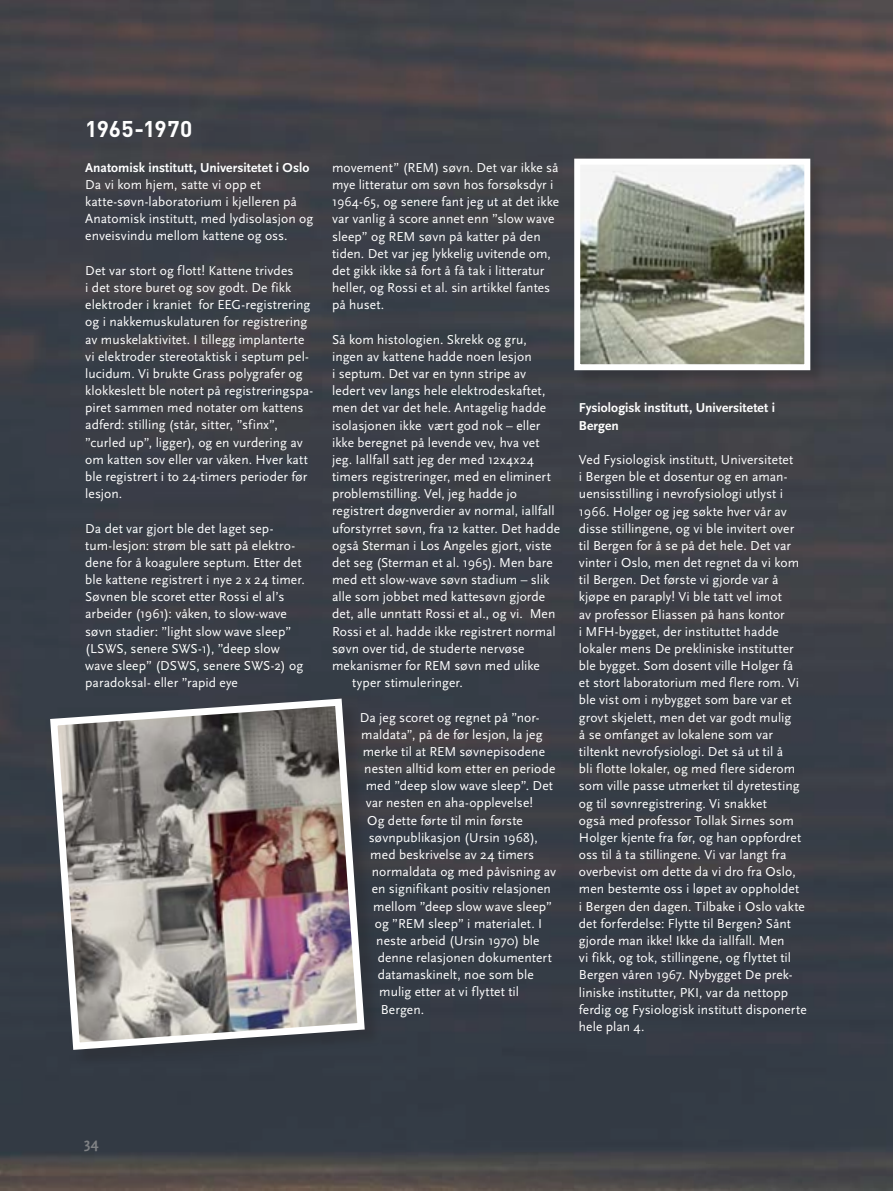
<style>
.page{position:relative;width:893px;height:1191px;background:#fff}
.page>*{position:absolute;margin:0;border:0;box-sizing:border-box;transform-origin:0 0}
.t1{font:700 22.5px "DIN Pro";letter-spacing:.01em;color:#fff}
.t2{font:700 15px "Scala Sans";color:#808285}
.t3{font:13.5px/17.1px "Scala Sans";letter-spacing:.005em;color:#fff}
.t4{font:700 13.5px/17.1px "Scala Sans";color:#fff}
</style>
<div class="page">
<img style="left:0;top:0;width:893px;height:1190px">
<div style="left:52px;top:701px;width:329px;height:365px;background:#333a44"></div>
<img style="left:46px;top:695px;width:322px;height:358px">
<div style="left:576px;top:160px;width:249px;height:225px;background:#231f20;opacity:.25"></div>
<img style="left:581px;top:166px;width:222px;height:197px">
<div style="left:574px;top:159px;width:236px;height:211px;border:6px solid #fff"></div>
<h1 class="t1" style="left:85px;top:114px;width:109px">1965-1970</h1>
<p class="t4" style="left:85px;top:159px;width:226px">Anatomisk institutt, Universitetet i Oslo</p>
<p class="t3" style="left:85px;top:176px;width:229px">Da vi kom hjem, satte vi opp et katte-søvn-laboratorium i kjelleren på Anatomisk institutt, med lydisolasjon og enveisvindu mellom kattene og oss.</p>
<p class="t3" style="left:85px;top:262px;width:230px">Det var stort og flott! Kattene trivdes<br>i det store buret og sov godt. De fikk elektroder i kraniet for EEG-registrering og i nakkemuskulaturen for registrering av muskelaktivitet. I tillegg implanterte vi elektroder stereotaktisk i septum pel&shy;lucidum. Vi brukte Grass polygrafer og klokkeslett ble notert på registreringspa&shy;piret sammen med notater om kattens adferd: stilling (står, sitter, ”sfinx”, ”curled up”, ligger), og en vurdering av om katten sov eller var våken. Hver katt ble registrert i to 24-timers perioder før lesjon.</p>
<p class="t3" style="left:85px;top:520px;width:221px">Da det var gjort ble det laget sep&shy;tum-lesjon: strøm ble satt på elektro&shy;dene for å koagulere septum. Etter det ble kattene registrert i nye 2 x 24 timer.<br>Søvnen ble scoret etter Rossi el al’s arbeider (1961): våken, to slow-wave søvn stadier: ”light slow wave sleep” (LSWS, senere SWS-1), ”deep slow wave sleep” (DSWS, senere SWS-2) og paradoksal- eller ”rapid eye</p>
<p class="t3" style="left:332px;top:159px;width:229px">movement” (REM) søvn. Det var ikke så mye litteratur om søvn hos forsøksdyr i 1964-65, og senere fant jeg ut at det ikke var vanlig å score annet enn ”slow wave sleep” og REM søvn på katter på den tiden. Det var jeg lykkelig uvitende om, det gikk ikke så fort å få tak i litteratur heller, og Rossi et al. sin artikkel fantes på huset.</p>
<p class="t3" style="left:332px;top:331px;width:196px">Så kom histologien. Skrekk og gru,</p>
<p class="t3" style="left:332px;top:348px;width:201px">ingen av kattene hadde noen lesjon</p>
<p class="t3" style="left:332px;top:365px;width:196px">i septum. Det var en tynn stripe av</p>
<p class="t3" style="left:332px;top:382px;width:215px">ledert vev langs hele elektrodeskaftet,</p>
<p class="t3" style="left:332px;top:400px;width:216px">men det var det hele. Antagelig hadde</p>
<p class="t3" style="left:332px;top:417px;width:210px">isolasjonen ikke vært god nok – eller</p>
<p class="t3" style="left:332px;top:434px;width:209px">ikke beregnet på levende vev, hva vet</p>
<p class="t3" style="left:332px;top:451px;width:203px">jeg. Iallfall satt jeg der med 12x4x24</p>
<p class="t3" style="left:332px;top:468px;width:220px">timers registreringer, med en eliminert</p>
<p class="t3" style="left:332px;top:485px;width:187px">problemstilling. Vel, jeg hadde jo</p>
<p class="t3" style="left:332px;top:503px;width:224px">registrert døgnverdier av normal, iallfall</p>
<p class="t3" style="left:332px;top:520px;width:230px">uforstyrret søvn, fra 12 katter. Det hadde</p>
<p class="t3" style="left:332px;top:537px;width:221px">også Sterman i Los Angeles gjort, viste</p>
<p class="t3" style="left:332px;top:554px;width:222px">det seg (Sterman et al. 1965). Men bare</p>
<p class="t3" style="left:332px;top:571px;width:219px">med ett slow-wave søvn stadium – slik</p>
<p class="t3" style="left:332px;top:588px;width:215px">alle som jobbet med kattesøvn gjorde</p>
<p class="t3" style="left:332px;top:606px;width:225px">det, alle unntatt Rossi et al., og vi. Men</p>
<p class="t3" style="left:332px;top:623px;width:225px">Rossi et al. hadde ikke registrert normal</p>
<p class="t3" style="left:332px;top:640px;width:194px">søvn over tid, de studerte nervøse</p>
<p class="t3" style="left:332px;top:657px;width:209px">mekanismer for REM søvn med ulike</p>
<p class="t3" style="left:352px;top:674px;width:112px">typer stimuleringer.</p>
<p class="t3" style="left:360px;top:709px;width:181px">Da jeg scoret og regnet på ”nor-</p>
<p class="t3" style="left:361px;top:726px;width:183px">maldata”, på de før lesjon, la jeg</p>
<p class="t3" style="left:363px;top:743px;width:184px">merke til at REM søvnepisodene</p>
<p class="t3" style="left:364px;top:760px;width:193px">nesten alltid kom etter en periode</p>
<p class="t3" style="left:366px;top:777px;width:189px">med ”deep slow wave sleep”. Det</p>
<p class="t3" style="left:366px;top:794px;width:169px">var nesten en aha-opplevelse!</p>
<p class="t3" style="left:367px;top:812px;width:157px">Og dette førte til min første</p>
<p class="t3" style="left:369px;top:829px;width:171px">søvnpublikasjon (Ursin 1968),</p>
<p class="t3" style="left:370px;top:846px;width:165px">med beskrivelse av 24 timers</p>
<p class="t3" style="left:372px;top:863px;width:186px">normaldata og med påvisning av</p>
<p class="t3" style="left:372px;top:880px;width:181px">en signifikant positiv relasjonen</p>
<p class="t3" style="left:373px;top:898px;width:180px">mellom ”deep slow wave sleep”</p>
<p class="t3" style="left:375px;top:915px;width:169px">og ”REM sleep” i materialet. I</p>
<p class="t3" style="left:376px;top:932px;width:165px">neste arbeid (Ursin 1970) ble</p>
<p class="t3" style="left:378px;top:949px;width:176px">denne relasjonen dokumentert</p>
<p class="t3" style="left:378px;top:966px;width:158px">datamaskinelt, noe som ble</p>
<p class="t3" style="left:379px;top:983px;width:141px">mulig etter at vi flyttet til</p>
<p class="t3" style="left:381px;top:1001px;width:45px">Bergen.</p>
<p class="t4" style="left:579px;top:400px;width:198px">Fysiologisk institutt, Universitetet i<br>Bergen</p>
<p class="t3" style="left:579px;top:451px;width:229px">Ved Fysiologisk institutt, Universitetet<br>i Bergen ble et dosentur og en aman&shy;uensisstilling i nevrofysiologi utlyst i 1966. Holger og jeg søkte hver vår av disse stillingene, og vi ble invitert over til Bergen for å se på det hele. Det var vinter i Oslo, men det regnet da vi kom til Bergen. Det første vi gjorde var å kjøpe en paraply! Vi ble tatt vel imot<br>av professor Eliassen på hans kontor<br>i MFH-bygget, der instituttet hadde lokaler mens De prekliniske institutter ble bygget. Som dosent ville Holger få et stort laboratorium med flere rom. Vi ble vist om i nybygget som bare var et grovt skjelett, men det var godt mulig<br>å se omfanget av lokalene som var tiltenkt nevrofysiologi. Det så ut til å<br>bli flotte lokaler, og med flere siderom som ville passe utmerket til dyretesting og til søvnregistrering. Vi snakket<br>også med professor Tollak Sirnes som Holger kjente fra før, og han oppfordret oss til å ta stillingene. Vi var langt fra overbevist om dette da vi dro fra Oslo, men bestemte oss i løpet av oppholdet<br>i Bergen den dagen. Tilbake i Oslo vakte det forferdelse: Flytte til Bergen? Sånt gjorde man ikke! Ikke da iallfall. Men<br>vi fikk, og tok, stillingene, og flyttet til Bergen våren 1967. Nybygget De prek&shy;liniske institutter, PKI, var da nettopp ferdig og Fysiologisk institutt disponerte hele plan 4.</p>
<p class="t2" style="left:84px;top:1134px;width:16px">34</p>
</div>
